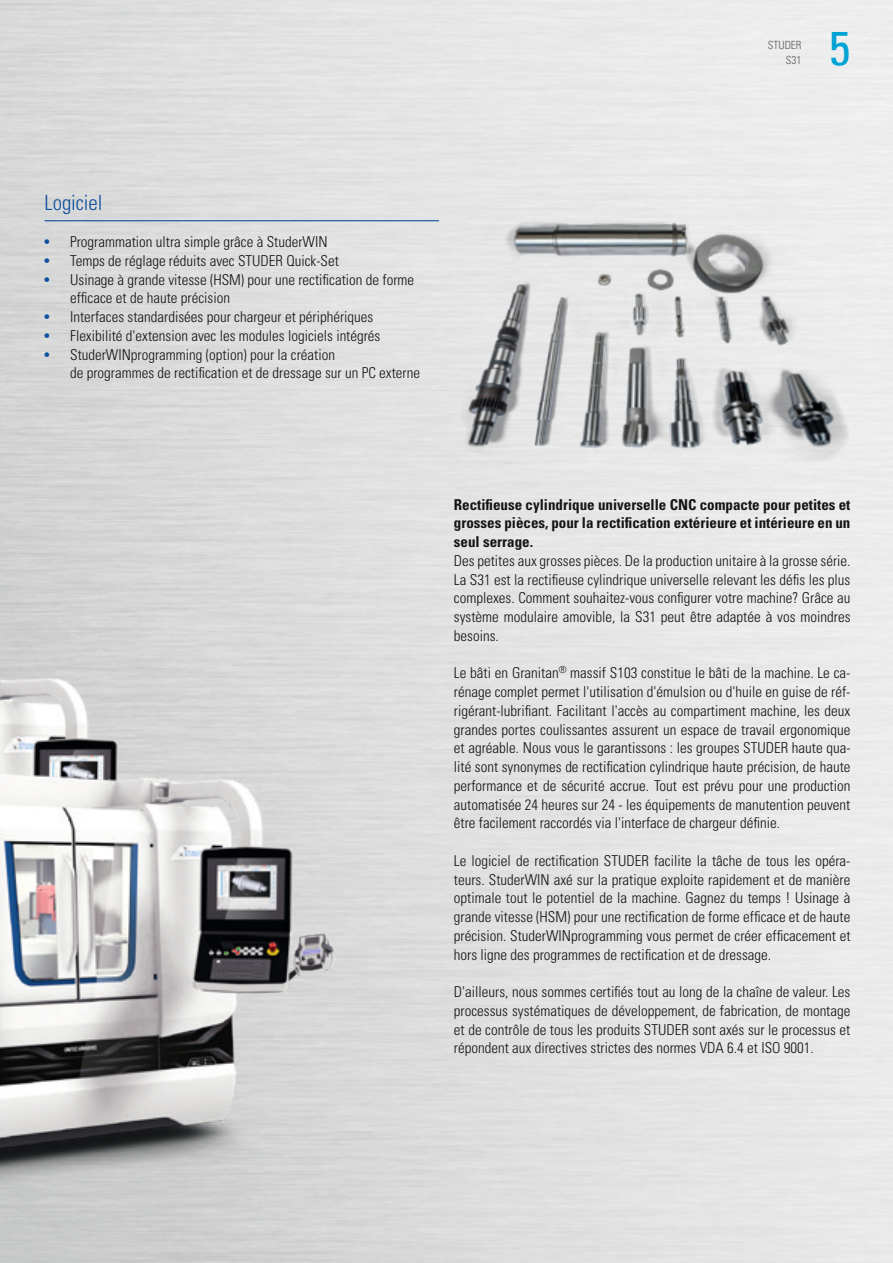
<style>
.page{position:relative;width:893px;height:1263px;background:#fff}
.page>*{position:absolute;margin:0;border:0;box-sizing:border-box;transform-origin:0 0}
.t1{font:condensed 48px "Univers Com 57";color:#00a3d3}
.t2{font:300 condensed 21px "Univers LT Std";letter-spacing:-.005em;color:#0d509d}
.t3{font:300 condensed 15px/18.8px "Univers LT Std";color:#131413;text-align:justify}
.t4{font:700 condensed 15px/18.8px "Univers LT Std";color:#131413;text-align:justify}
.t5{font:300 condensed 11.25px/15px "Univers LT Std";color:#5a5a5a;text-align:right}
.s1{font-family:"Univers Com 57";font-weight:400;color:#0d509d}
</style>
<div class="page">
<div style="left:0;top:510px;width:26px;height:82px;background:#d0d0d1"></div>
<img style="left:0;top:592px;width:204px;height:113px">
<img style="left:0;top:705px;width:505px;height:558px">
<hr style="left:45px;top:220px;width:394px;height:1px;background:#0d509d">
<img style="left:454px;top:198px;width:396px;height:268px">
<p class="t5" style="left:768px;top:38px;width:35px">STUDER<br>S31</p>
<h1 class="t1" style="left:829px;top:17px;width:23px">5</h1>
<h2 class="t2" style="left:45px;top:190px;width:59px">Logiciel</h2>
<p class="t3" style="left:45px;top:232px;width:284px"><span class="s1">•</span> Programmation ultra simple grâce à StuderWIN</p>
<p class="t3" style="left:45px;top:251px;width:296px"><span class="s1">•</span> Temps de réglage réduits avec STUDER Quick-Set</p>
<p class="t3" style="left:70px;top:270px;width:345px;text-indent:-26px"><span class="s1">•</span> Usinage à grande vitesse (HSM) pour une rectification de forme efficace et de haute précision</p>
<p class="t3" style="left:45px;top:307px;width:330px"><span class="s1">•</span> Interfaces standardisées pour chargeur et périphériques</p>
<p class="t3" style="left:45px;top:326px;width:337px"><span class="s1">•</span> Flexibilité d'extension avec les modules logiciels intégrés</p>
<p class="t3" style="left:70px;top:345px;width:351px;text-indent:-26px"><span class="s1">•</span> StuderWINprogramming (option) pour la création<br>de programmes de rectification et de dressage sur un PC externe</p>
<p class="t4" style="left:454px;top:495px;width:398px">Rectifieuse cylindrique universelle CNC compacte pour petites et grosses pièces, pour la rectification extérieure et intérieure en un seul serrage.</p>
<p class="t3" style="left:454px;top:551px;width:398px">Des petites aux grosses pièces. De la production unitaire à la grosse série.<br>La S31 est la rectifieuse cylindrique universelle relevant les défis les plus complexes. Comment souhaitez-vous configurer votre machine? Grâce au système modulaire amovible, la S31 peut être adaptée à vos moindres besoins.</p>
<p class="t3" style="left:454px;top:664px;width:398px">Le bâti en Granitan<sup>®</sup> massif S103 constitue le bâti de la machine. Le ca&shy;rénage complet permet l'utilisation d'émulsion ou d'huile en guise de réf&shy;rigérant-lubrifiant. Facilitant l'accès au compartiment machine, les deux grandes portes coulissantes assurent un espace de travail ergonomique et agréable. Nous vous le garantissons : les groupes STUDER haute qua&shy;lité sont synonymes de rectification cylindrique haute précision, de haute performance et de sécurité accrue. Tout est prévu pour une production automatisée 24 heures sur 24 - les équipements de manutention peuvent être facilement raccordés via l'interface de chargeur définie.</p>
<p class="t3" style="left:454px;top:851px;width:398px">Le logiciel de rectification STUDER facilite la tâche de tous les opéra&shy;teurs. StuderWIN axé sur la pratique exploite rapidement et de manière optimale tout le potentiel de la machine. Gagnez du temps ! Usinage à grande vitesse (HSM) pour une rectification de forme efficace et de haute précision. StuderWINprogramming vous permet de créer efficacement et hors ligne des programmes de rectification et de dressage.</p>
<p class="t3" style="left:454px;top:982px;width:398px">D'ailleurs, nous sommes certifiés tout au long de la chaîne de valeur. Les processus systématiques de développement, de fabrication, de montage et de contrôle de tous les produits STUDER sont axés sur le processus et répondent aux directives strictes des normes VDA 6.4 et ISO 9001.</p>
</div>
